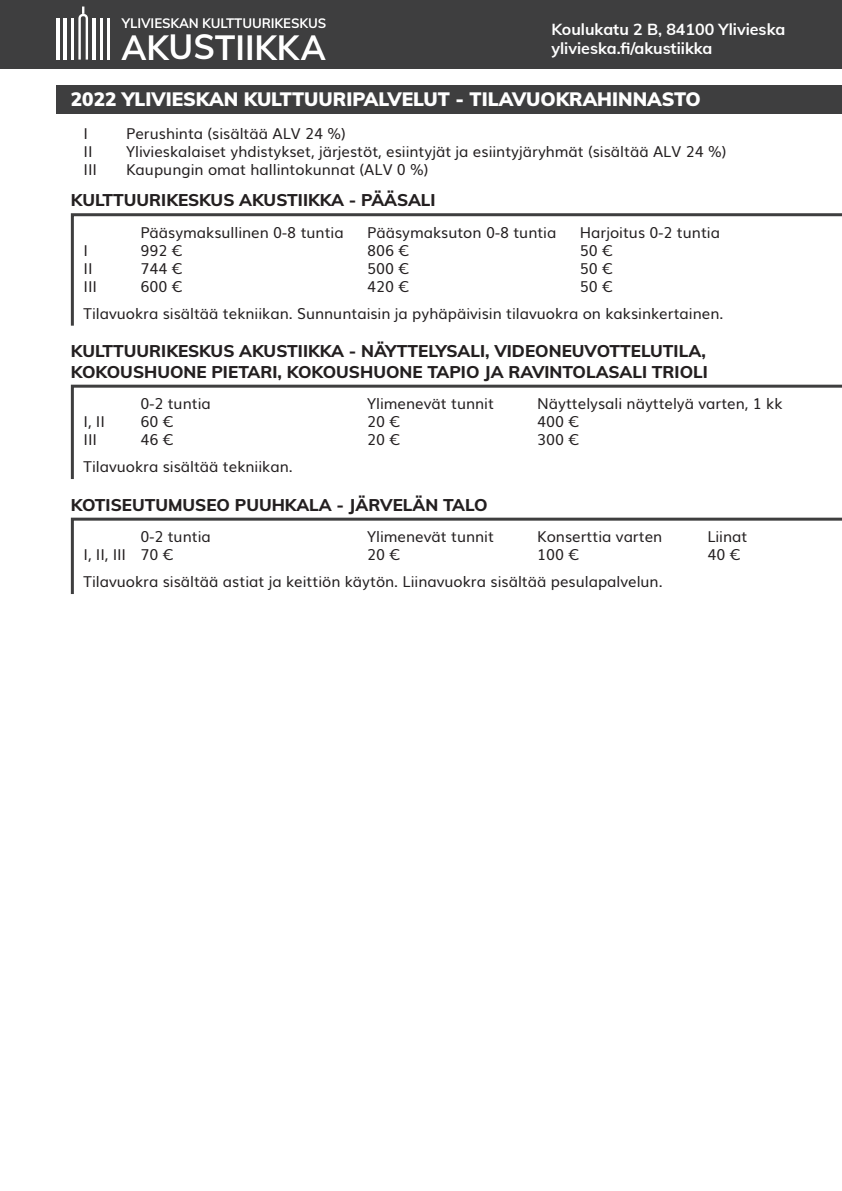
<style>
.page{position:relative;width:842px;height:1191px;background:#fff}
.page>*{position:absolute;margin:0;border:0;box-sizing:border-box;transform-origin:0 0}
.t1{font:900 19px "Muli";color:#fff}
.t2{font:800 17px/20.4px "Muli";color:#231f20}
.t3{font:700 16px/19.2px "Muli";color:#fff}
.t4{font:15px "Muli";color:#231f20}
</style>
<div class="page">
<div style="left:0;top:0;width:842px;height:68px;background:#3e3e3f"></div>
<div style="left:57px;top:85px;width:785px;height:28px;background:#3e3e3f"></div>
<svg style="left:121px;top:18px;width:205px;height:42px"></svg>
<svg style="left:56px;top:6px;width:54px;height:54px"></svg>
<svg style="left:70px;top:517px;width:772px;height:77px"></svg>
<svg style="left:70px;top:384px;width:772px;height:95px"></svg>
<svg style="left:70px;top:213px;width:772px;height:113px"></svg>
<p class="t3" style="left:551px;top:19px;width:235px">Koulukatu 2 B, 84100 Ylivieska ylivieska.fi/akustiikka</p>
<p class="t1" style="left:71px;top:86px;width:631px">2022 YLIVIESKAN KULTTUURIPALVELUT - TILAVUOKRAHINNASTO</p>
<p class="t4" style="left:84px;top:121px;width:6px">I</p>
<p class="t4" style="left:126px;top:121px;width:221px">Perushinta (sisältää ALV 24 %)</p>
<p class="t4" style="left:84px;top:139px;width:10px">II</p>
<p class="t4" style="left:126px;top:139px;width:602px">Ylivieskalaiset yhdistykset, järjestöt, esiintyjät ja esiintyjäryhmät (sisältää ALV 24 %)</p>
<p class="t4" style="left:84px;top:157px;width:15px">III</p>
<p class="t4" style="left:126px;top:157px;width:304px">Kaupungin omat hallintokunnat (ALV 0 %)</p>
<p class="t2" style="left:71px;top:189px;width:366px">KULTTUURIKESKUS AKUSTIIKKA - PÄÄSALI</p>
<p class="t4" style="left:140px;top:220px;width:205px">Pääsymaksullinen 0-8 tuntia</p>
<p class="t4" style="left:367px;top:220px;width:191px">Pääsymaksuton 0-8 tuntia</p>
<p class="t4" style="left:580px;top:220px;width:142px">Harjoitus 0-2 tuntia</p>
<p class="t4" style="left:84px;top:238px;width:6px">I</p>
<p class="t4" style="left:140px;top:238px;width:44px">992 €</p>
<p class="t4" style="left:367px;top:238px;width:44px">806 €</p>
<p class="t4" style="left:580px;top:238px;width:35px">50 €</p>
<p class="t4" style="left:84px;top:256px;width:10px">II</p>
<p class="t4" style="left:140px;top:256px;width:44px">744 €</p>
<p class="t4" style="left:367px;top:256px;width:44px">500 €</p>
<p class="t4" style="left:580px;top:256px;width:35px">50 €</p>
<p class="t4" style="left:84px;top:274px;width:15px">III</p>
<p class="t4" style="left:140px;top:274px;width:44px">600 €</p>
<p class="t4" style="left:367px;top:274px;width:44px">420 €</p>
<p class="t4" style="left:580px;top:274px;width:35px">50 €</p>
<p class="t4" style="left:84px;top:301px;width:641px">Tilavuokra sisältää tekniikan. Sunnuntaisin ja pyhäpäivisin tilavuokra on kaksinkertainen.</p>
<p class="t2" style="left:71px;top:340px;width:639px">KULTTUURIKESKUS AKUSTIIKKA - NÄYTTELYSALI, VIDEONEUVOTTELUTILA,<br>KOKOUSHUONE PIETARI, KOKOUSHUONE TAPIO JA RAVINTOLASALI TRIOLI</p>
<p class="t4" style="left:140px;top:392px;width:72px">0-2 tuntia</p>
<p class="t4" style="left:367px;top:392px;width:128px">Ylimenevät tunnit</p>
<p class="t4" style="left:537px;top:392px;width:247px">Näyttelysali näyttelyä varten, 1 kk</p>
<p class="t4" style="left:84px;top:410px;width:23px">I, II</p>
<p class="t4" style="left:140px;top:410px;width:35px">60 €</p>
<p class="t4" style="left:367px;top:410px;width:35px">20 €</p>
<p class="t4" style="left:537px;top:410px;width:44px">400 €</p>
<p class="t4" style="left:84px;top:428px;width:15px">III</p>
<p class="t4" style="left:140px;top:428px;width:35px">46 €</p>
<p class="t4" style="left:367px;top:428px;width:35px">20 €</p>
<p class="t4" style="left:537px;top:428px;width:44px">300 €</p>
<p class="t4" style="left:84px;top:454px;width:211px">Tilavuokra sisältää tekniikan.</p>
<p class="t2" style="left:71px;top:493px;width:418px">KOTISEUTUMUSEO PUUHKALA - JÄRVELÄN TALO</p>
<p class="t4" style="left:140px;top:525px;width:72px">0-2 tuntia</p>
<p class="t4" style="left:367px;top:525px;width:128px">Ylimenevät tunnit</p>
<p class="t4" style="left:537px;top:525px;width:127px">Konserttia varten</p>
<p class="t4" style="left:707px;top:525px;width:42px">Liinat</p>
<p class="t4" style="left:84px;top:543px;width:91px">I, II, III 70 €</p>
<p class="t4" style="left:367px;top:543px;width:35px">20 €</p>
<p class="t4" style="left:537px;top:543px;width:44px">100 €</p>
<p class="t4" style="left:707px;top:543px;width:35px">40 €</p>
<p class="t4" style="left:84px;top:569px;width:581px">Tilavuokra sisältää astiat ja keittiön käytön. Liinavuokra sisältää pesulapalvelun.</p>
</div>
